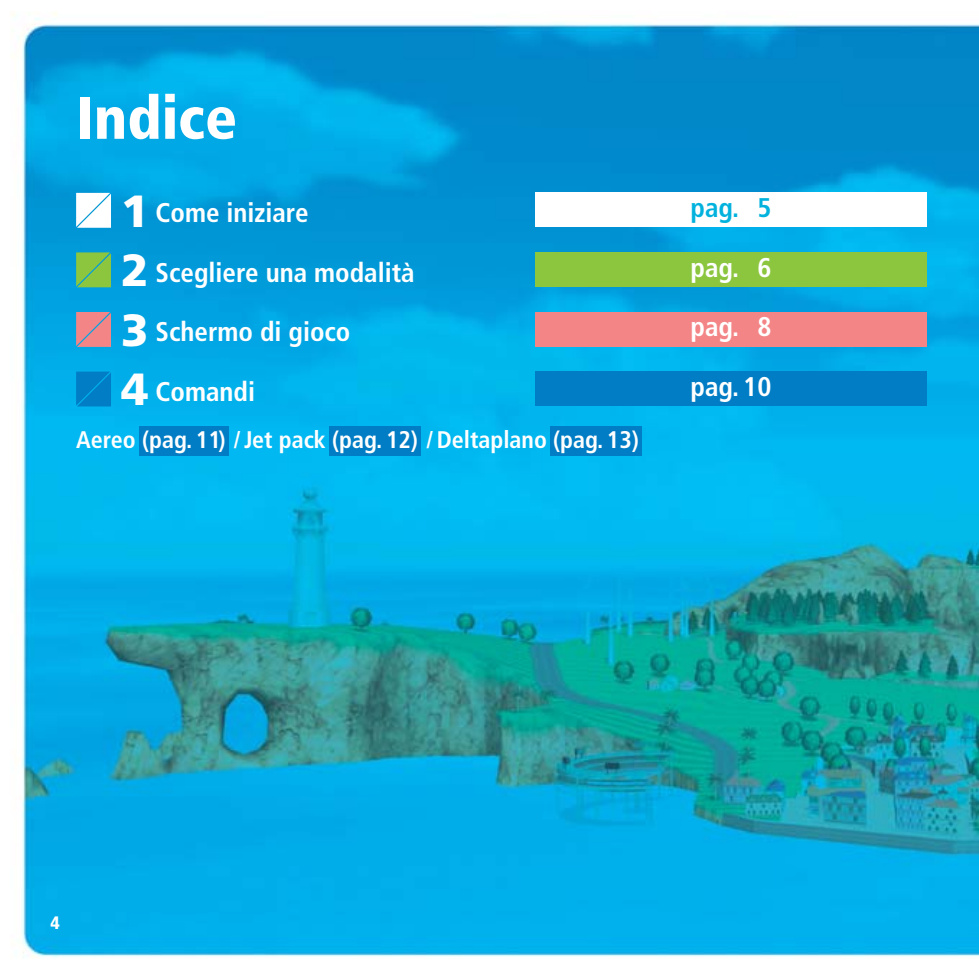
<style>
.page{position:relative;width:979px;height:979px;background:#fff}
.page>*{position:absolute;margin:0;border:0;box-sizing:border-box;transform-origin:0 0}
.t1{font:900 condensed 60px "Frutiger LT";color:#fff}
.t2{font:700 condensed 27px "Frutiger LT";color:#fff}
.t3{font:700 condensed 27px "Frutiger LT";color:#00b2dd}
.t4{font:700 condensed 24px "Frutiger LT";color:#fff}
.t5{font:900 condensed 18px "Frutiger LT";color:#fff}
.s1{font-weight:900;font-stretch:normal;font-size:45px}
</style>
<div class="page">
<img style="left:12px;top:12px;width:967px;height:946px">
<div style="left:139px;top:426px;width:89px;height:30px;background:#007dc5"></div>
<div style="left:329px;top:426px;width:92px;height:30px;background:#007dc5"></div>
<div style="left:550px;top:426px;width:92px;height:30px;background:#007dc5"></div>
<div style="left:535px;top:193px;width:392px;height:34px;background:#fff"></div>
<svg style="left:76px;top:193px;width:35px;height:35px"></svg>
<div style="left:535px;top:252px;width:392px;height:34px;background:#8cc63f"></div>
<svg style="left:76px;top:252px;width:35px;height:35px"></svg>
<div style="left:535px;top:312px;width:392px;height:34px;background:#f48587"></div>
<svg style="left:76px;top:312px;width:35px;height:35px"></svg>
<div style="left:535px;top:371px;width:392px;height:34px;background:#007dc5"></div>
<svg style="left:76px;top:371px;width:35px;height:35px"></svg>
<h1 class="t1" style="left:76px;top:89px;width:163px">Indice</h1>
<p class="t2" style="left:121px;top:199px;width:189px"><span class="s1">1</span> Come iniziare</p>
<p class="t3" style="left:691px;top:194px;width:82px">pag. 5</p>
<p class="t2" style="left:121px;top:259px;width:295px"><span class="s1">2</span> Scegliere una modalità</p>
<p class="t2" style="left:691px;top:254px;width:82px">pag. 6</p>
<p class="t2" style="left:121px;top:318px;width:231px"><span class="s1">3</span> Schermo di gioco</p>
<p class="t2" style="left:691px;top:313px;width:82px">pag. 8</p>
<p class="t2" style="left:121px;top:378px;width:135px"><span class="s1">4</span> Comandi</p>
<p class="t2" style="left:691px;top:373px;width:82px">pag. 10</p>
<p class="t4" style="left:76px;top:428px;width:564px">Aereo (pag. 11) / Jet pack (pag. 12) / Deltaplano (pag. 13)</p>
<p class="t5" style="left:51px;top:913px;width:11px">4</p>
</div>
